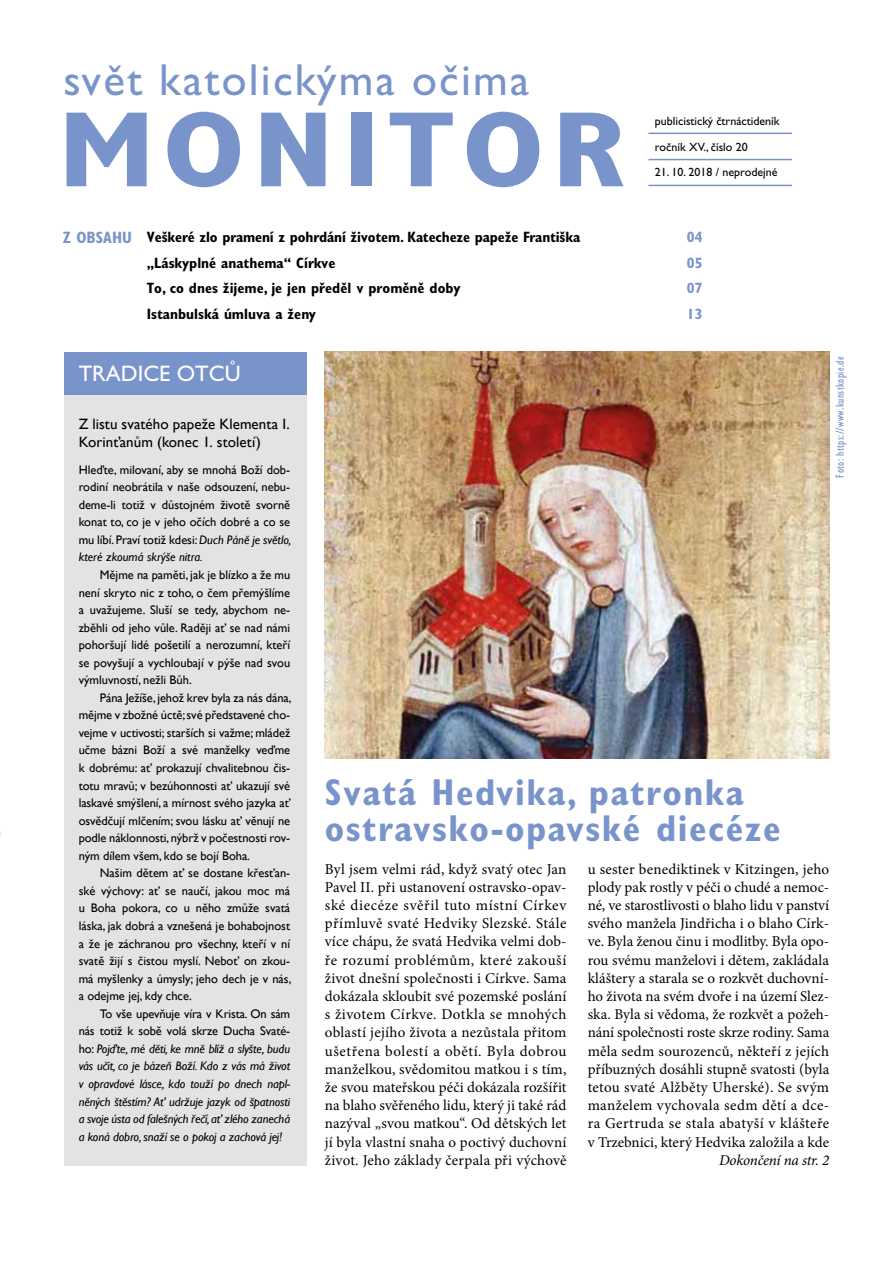
<style>
.page{position:relative;width:893px;height:1263px;background:#fff}
.page>*{position:absolute;margin:0;border:0;box-sizing:border-box;transform-origin:0 0}
.t1{font:700 condensed 107.7px "Gill Sans Std";letter-spacing:.05em;color:#7993cb;scale:1.25 1}
.t2{font:45px "Gill Sans Std";letter-spacing:.05em;color:#7993cb}
.t3{font:700 condensed 37.5px/36px "Gill Sans Std";letter-spacing:.04em;color:#7993cb}
.t4{font:22.5px "Gill Sans Std";color:#fff}
.t5{font:15px/18.1px "Minion Pro";letter-spacing:.015em;color:#000;text-align:justify}
.t6{font:700 condensed 15px "Gill Sans Std";color:#000}
.t7{font:15px/18px "Gill Sans";letter-spacing:.005em;color:#000}
.t8{font:italic 15px "Minion Pro";letter-spacing:-.015em;color:#000}
.t9{font:700 condensed 15px "Gill Sans Std";color:#7993cb}
.t10{font:12.45px/17.5px "Gill Sans";color:#000;text-align:justify}
.t11{font:italic 12.45px/17.5px "Gill Sans";letter-spacing:-.01em;color:#000;text-align:justify}
.t12{font:12px/25.5px "Gill Sans Std";color:#000}
.t13{font:condensed 12px "Gill Sans Std";letter-spacing:.03em;color:#7993cb}
.s1{font-size:16.5px;color:#7993cb}
.s2{font-style:italic}
.s3{font-style:normal}
</style>
<div class="page">
<div style="left:64px;top:352px;width:242px;height:813px;background:#e3e3e3"></div>
<div style="left:64px;top:352px;width:242px;height:42px;background:#7993cb"></div>
<hr style="left:648px;top:133px;width:144px;height:1px;background:#7993cb">
<hr style="left:648px;top:159px;width:144px;height:1px;background:#7993cb">
<hr style="left:648px;top:185px;width:144px;height:1px;background:#7993cb">
<img style="left:324px;top:352px;width:505px;height:406px">
<h2 class="t2" style="left:63px;top:54px;width:467px">svět katolickýma očima</h2>
<h1 class="t1" style="left:57px;top:86px;width:456px">MONITOR</h1>
<p class="t12" style="left:655px;top:108px;width:126px">publicistický čtrnáctideník ročník XV., číslo 20</p>
<p class="t12" style="left:655px;top:159px;width:124px">21. 10. 2018 / neprodejné</p>
<p class="t6" style="left:63px;top:228px;width:519px"><span class="s1">Z OBSAHU</span> Veškeré zlo pramení z pohrdání životem. Katecheze papeže Františka</p>
<p class="t9" style="left:687px;top:228px;width:17px">04</p>
<p class="t6" style="left:147px;top:254px;width:190px">„Láskyplné anathema“ Církve</p>
<p class="t9" style="left:687px;top:254px;width:17px">05</p>
<p class="t6" style="left:147px;top:279px;width:315px">To, co dnes žijeme, je jen předěl v proměně doby</p>
<p class="t9" style="left:687px;top:279px;width:17px">07</p>
<p class="t6" style="left:147px;top:305px;width:171px">Istanbulská úmluva a ženy</p>
<p class="t9" style="left:687px;top:305px;width:17px">13</p>
<h3 class="t4" style="left:79px;top:361px;width:164px">TRADICE OTCŮ</h3>
<p class="t7" style="left:79px;top:415px;width:213px">Z listu svatého papeže Klementa I.<br>Korinťanům (konec 1. století)</p>
<p class="t10" style="left:79px;top:461px;width:214px">Hleďte, milovaní, aby se mnohá Boží dob&shy;rodiní neobrátila v naše odsouzení, nebu&shy;deme-li totiž v důstojném životě svorně konat to, co je v jeho očích dobré a co se mu líbí. Praví totiž kdesi: <span class="s2">Duch Páně je světlo, které zkoumá skrýše nitra.</span></p>
<p class="t10" style="left:79px;top:566px;width:213px;text-indent:21px">Mějme na paměti, jak je blízko a že mu není skryto nic z toho, o čem přemýšlíme a uvažujeme. Sluší se tedy, abychom ne&shy;zběhli od jeho vůle. Raději ať se nad námi pohoršují lidé pošetilí a nerozumní, kteří se povyšují a vychloubají v pýše nad svou výmluvností, nežli Bůh.</p>
<p class="t10" style="left:79px;top:689px;width:214px;text-indent:21px">Pána Ježíše, jehož krev byla za nás dána, mějme v zbožné úctě; své představené cho&shy;vejme v uctivosti; starších si važme; mládež učme bázni Boží a své manželky veďme k dobrému: ať prokazují chvalitebnou čis&shy;totu mravů; v bezúhonnosti ať ukazují své laskavé smýšlení, a mírnost svého jazyka ať osvědčují mlčením; svou lásku ať věnují ne podle náklonnosti, nýbrž v počestnosti rov&shy;ným dílem všem, kdo se bojí Boha.</p>
<p class="t10" style="left:79px;top:864px;width:214px;text-indent:21px">Našim dětem ať se dostane křesťan&shy;ské výchovy: ať se naučí, jakou moc má u Boha pokora, co u něho zmůže svatá láska, jak dobrá a vznešená je bohabojnost a že je záchranou pro všechny, kteří v ní svatě žijí s čistou myslí. Neboť on zkou&shy;má myšlenky a úmysly; jeho dech je v nás, a odejme jej, kdy chce.</p>
<p class="t11" style="left:79px;top:1005px;width:213px;text-indent:21px"><span class="s3">To vše upevňuje víra v Krista. On sám nás totiž k sobě volá skrze Ducha Svaté&shy;ho:</span> Pojďte, mé děti, ke mně blíž a slyšte, budu vás učit, co je bázeň Boží. Kdo z vás má život v opravdové lásce, kdo touží po dnech napl&shy;něných štěstím? Ať udržuje jazyk od špatnosti a svoje ústa od falešných řečí, ať zlého zanechá a koná dobro, snaží se o pokoj a zachová jej!</p>
<p class="t13" style="left:833px;top:477px;width:123px;rotate:-90deg">Foto: https://www.kunstkopie.de</p>
<h3 class="t3" style="left:325px;top:774px;width:457px">Svatá Hedvika, patronka ostravsko-opavské diecéze</h3>
<p class="t5" style="left:325px;top:860px;width:243px">Byl jsem velmi rád, když svatý otec Jan Pavel II. při ustanovení ostravsko-opav&shy;ské diecéze svěřil tuto místní Církev přímluvě svaté Hedviky Slezské. Stále více chápu, že svatá Hedvika velmi dob&shy;ře rozumí problémům, které zakouší život dnešní společnosti i Církve. Sama dokázala skloubit své pozemské poslání s životem Církve. Dotkla se mnohých oblastí jejího života a nezůstala přitom ušetřena bolestí a obětí. Byla dobrou manželkou, svědomitou matkou i s tím, že svou mateřskou péči dokázala rozšířit na blaho svěřeného lidu, který ji také rád nazýval „svou matkou“. Od dětských let jí byla vlastní snaha o poctivý duchovní život. Jeho základy čerpala při výchově</p>
<p class="t5" style="left:588px;top:860px;width:243px">u sester benediktinek v Kitzingen, jeho plody pak rostly v péči o chudé a nemoc&shy;né, ve starostlivosti o blaho lidu v panství svého manžela Jindřicha i o blaho Círk&shy;ve. Byla ženou činu i modlitby. Byla opo&shy;rou svému manželovi i dětem, zakládala kláštery a starala se o rozkvět duchovní&shy;ho života na svém dvoře i na území Slez&shy;ska. Byla si vědoma, že rozkvět a požeh&shy;nání společnosti roste skrze rodiny. Sama měla sedm sourozenců, někteří z jejích příbuzných dosáhli stupně svatosti (byla tetou svaté Alžběty Uherské). Se svým manželem vychovala sedm dětí a dce&shy;ra Gertruda se stala abatyší v klášteře v Trzebnici, který Hedvika založila a kde</p>
<p class="t8" style="left:719px;top:1150px;width:112px">Dokončení na str. 2</p>
</div>
